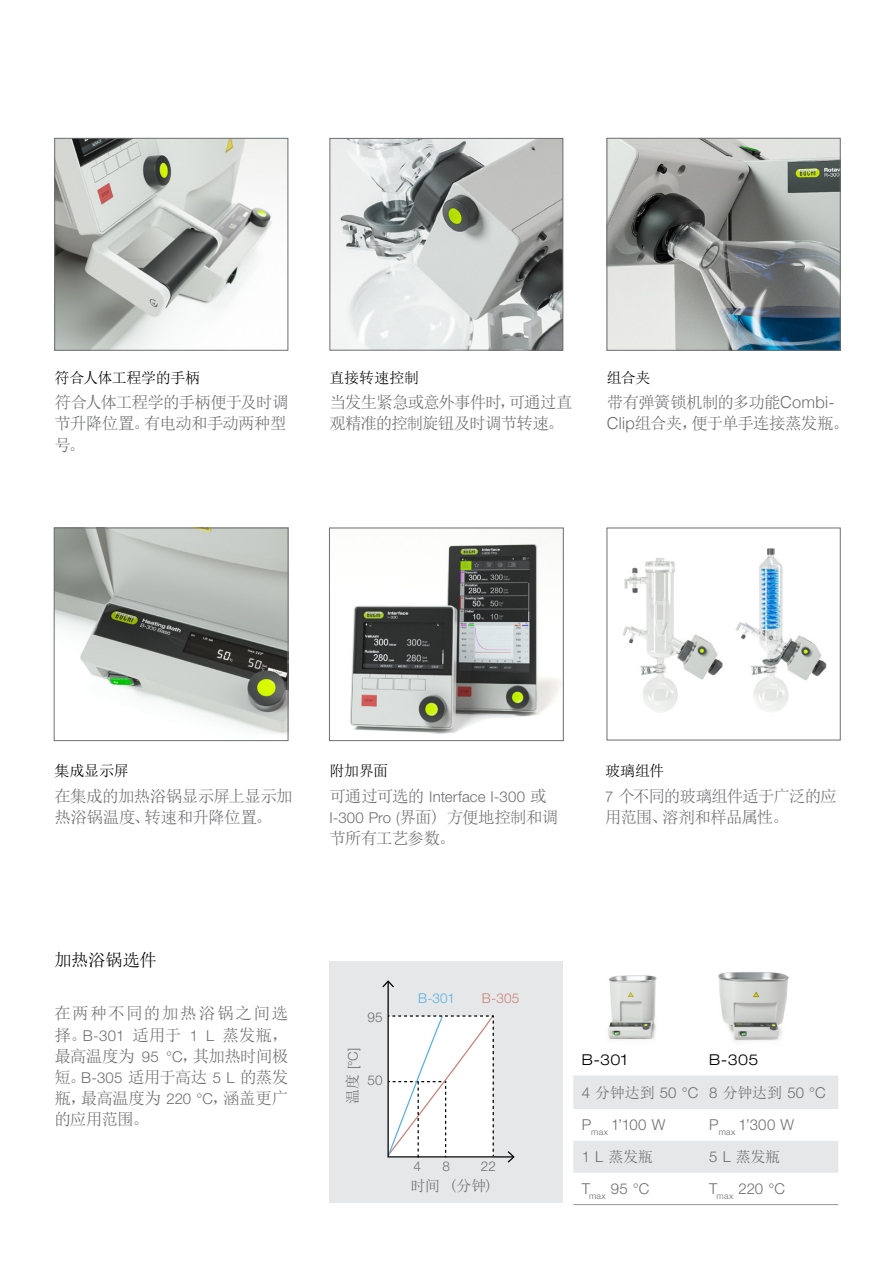
<style>
.page{position:relative;width:893px;height:1263px;background:#fff}
.page>*{position:absolute;margin:0;border:0;box-sizing:border-box;transform-origin:0 0}
.ZH_Page_Subline{font:17.25px "Sim Sun";letter-spacing:-.015em;color:#000}
.ZH_Table_content_lef{font:16.5px/21.1px "Sim Sun";letter-spacing:-.045em;color:#6d6e71}
.EN_Table_content_lef{font:300 15px "Helvetica Neue LT Std";letter-spacing:.005em;color:#6d6e71}
.EN_Title_small_down{font:15px "Sim Sun";letter-spacing:-.02em;color:#000}
.ZH_Table_content_lef-2{font:300 15px "Helvetica Neue LT Std";letter-spacing:.005em;color:#6d6e71}
.EN_Table_title_small{font:300 expanded 15px "Helvetica Neue LT Std";letter-spacing:.02em;color:#000}
.EN_Table_content_lef-2{font:15px "Sim Sun";letter-spacing:-.02em;color:#6d6e71}
.ZH_Body_text_justifi{font:15px "Sim Sun";color:#6d6e71}
.t1{font:300 13.5px "Helvetica Neue LT Std";color:#6d6e71}
.t2{font:300 13.5px "Helvetica Neue LT Std";color:#58b0e2}
.t3{font:300 13.5px "Helvetica Neue LT Std";color:#ca8177}
.s1{font-family:"Helvetica LT";font-weight:300}
.s2{font-family:"Sim Sun";font-weight:400;font-size:16.5px}
.s3{font-family:"Helvetica Neue LT Std";font-weight:300;font-size:15px}
.s4{font-family:"Sim Sun";font-weight:400;font-size:15px}
.s5{font-family:"Sim Sun";font-weight:400}
.s6{font-family:"Helvetica Neue LT Std";font-weight:300}
</style>
<div class="page">
<img style="left:56px;top:140px;width:230px;height:208px">
<div style="left:54px;top:138px;width:234px;height:212px;border:1px solid #6d6e71"></div>
<img style="left:332px;top:140px;width:229px;height:208px">
<div style="left:330px;top:138px;width:233px;height:212px;border:1px solid #6d6e71"></div>
<img style="left:609px;top:140px;width:229px;height:208px">
<div style="left:607px;top:138px;width:233px;height:212px;border:1px solid #6d6e71"></div>
<img style="left:622px;top:548px;width:205px;height:164px">
<img style="left:350px;top:535px;width:211px;height:199px">
<div style="left:329px;top:528px;width:234px;height:213px;border:1px solid #6d6e71"></div>
<img style="left:56px;top:530px;width:230px;height:204px">
<div style="left:54px;top:528px;width:234px;height:213px;border:1px solid #6d6e71"></div>
<img style="left:608px;top:975px;width:49px;height:65px">
<img style="left:718px;top:972px;width:71px;height:69px">
<svg style="left:573px;top:1075px;width:265px;height:98px"></svg>
<hr style="left:573px;top:1204px;width:128px;height:1px;background:#939598">
<hr style="left:701px;top:1204px;width:137px;height:1px;background:#939598">
<div style="left:329px;top:961px;width:234px;height:242px;background:#e6e7e8"></div>
<svg style="left:382px;top:980px;width:133px;height:183px"></svg>
<p class="EN_Title_small_down" style="left:54px;top:370px;width:147px">符合人体工程学的手柄</p>
<p class="ZH_Table_content_lef" style="left:54px;top:392px;width:236px">符合人体工程学的手柄便于及时调节升降位置。有电动和手动两种型号。</p>
<p class="EN_Title_small_down" style="left:329px;top:370px;width:91px">直接转速控制</p>
<p class="ZH_Table_content_lef" style="left:329px;top:392px;width:245px">当发生紧急或意外事件时，可通过直观精准的控制旋钮及时调节转速。</p>
<p class="EN_Title_small_down" style="left:607px;top:370px;width:45px">组合夹</p>
<p class="ZH_Table_content_lef" style="left:607px;top:392px;width:244px">带有弹簧锁机制的多功能<span class="s1">Combi-<br>Clip</span>组合夹，便于单手连接蒸发瓶。</p>
<p class="EN_Title_small_down" style="left:54px;top:763px;width:76px">集成显示屏</p>
<p class="ZH_Table_content_lef" style="left:54px;top:785px;width:240px">在集成的加热浴锅显示屏上显示加热浴锅温度、转速和升降位置。</p>
<p class="EN_Title_small_down" style="left:329px;top:763px;width:60px">附加界面</p>
<p class="ZH_Table_content_lef-2" style="left:329px;top:787px;width:219px"><span class="s2">可通过可选的</span> Interface I-300 <span class="s2">或</span></p>
<p class="ZH_Table_content_lef" style="left:329px;top:806px;width:230px"><span class="s3">I-300 Pro (</span>界面) 方便地控制和调节所有工艺参数。</p>
<p class="EN_Title_small_down" style="left:605px;top:763px;width:61px">玻璃组件</p>
<p class="ZH_Table_content_lef" style="left:605px;top:785px;width:233px"><span class="s3">7</span> 个不同的玻璃组件适于广泛的应用范围、溶剂和样品属性。</p>
<p class="ZH_Page_Subline" style="left:54px;top:951px;width:104px">加热浴锅选件</p>
<p class="ZH_Table_content_lef" style="left:54px;top:1003px;width:235px;text-align:justify">在两种不同的加热浴锅之间选择。<span class="s3">B-301</span> 适用于 <span class="s3">1 L</span> 蒸发瓶，最高温度为 <span class="s3">95 °C</span>，其加热时间极短。<span class="s3">B-305</span> 适用于高达 <span class="s3">5 L</span> 的蒸发瓶，最高温度为 <span class="s3">220 °C</span>，涵盖更广的应用范围。</p>
<p class="t1" style="left:367px;top:1009px;width:17px">95</p>
<p class="t1" style="left:345px;top:1104px;width:58px;rotate:-90deg"><span class="s4">温度</span> [°C]</p>
<p class="t1" style="left:368px;top:1072px;width:17px">50</p>
<p class="t2" style="left:418px;top:990px;width:38px">B-301</p>
<p class="t3" style="left:482px;top:990px;width:39px">B-305</p>
<p class="t1" style="left:414px;top:1157px;width:9px">4</p>
<p class="t1" style="left:443px;top:1157px;width:9px">8</p>
<p class="t1" style="left:481px;top:1157px;width:17px">22</p>
<p class="ZH_Body_text_justifi" style="left:411px;top:1178px;width:83px">时间 (分钟)</p>
<p class="EN_Table_title_small" style="left:582px;top:1050px;width:47px">B-301</p>
<p class="EN_Table_title_small" style="left:709px;top:1050px;width:51px">B-305</p>
<p class="EN_Table_content_lef" style="left:582px;top:1083px;width:118px">4 <span class="s5">分钟达到</span> 50 °C</p>
<p class="EN_Table_content_lef" style="left:709px;top:1083px;width:118px">8 <span class="s5">分钟达到</span> 50 °C</p>
<p class="EN_Table_content_lef" style="left:582px;top:1116px;width:85px">P<sub>max</sub> 1’100 W</p>
<p class="EN_Table_content_lef" style="left:709px;top:1116px;width:86px">P<sub>max</sub> 1’300 W</p>
<p class="EN_Table_content_lef-2" style="left:582px;top:1149px;width:73px"><span class="s6">1 L</span> 蒸发瓶</p>
<p class="EN_Table_content_lef-2" style="left:709px;top:1149px;width:73px"><span class="s6">5 L</span> 蒸发瓶</p>
<p class="EN_Table_content_lef" style="left:582px;top:1179px;width:69px">T<sub>max</sub> 95 °C</p>
<p class="EN_Table_content_lef" style="left:709px;top:1179px;width:77px">T<sub>max</sub> 220 °C</p>
</div>
